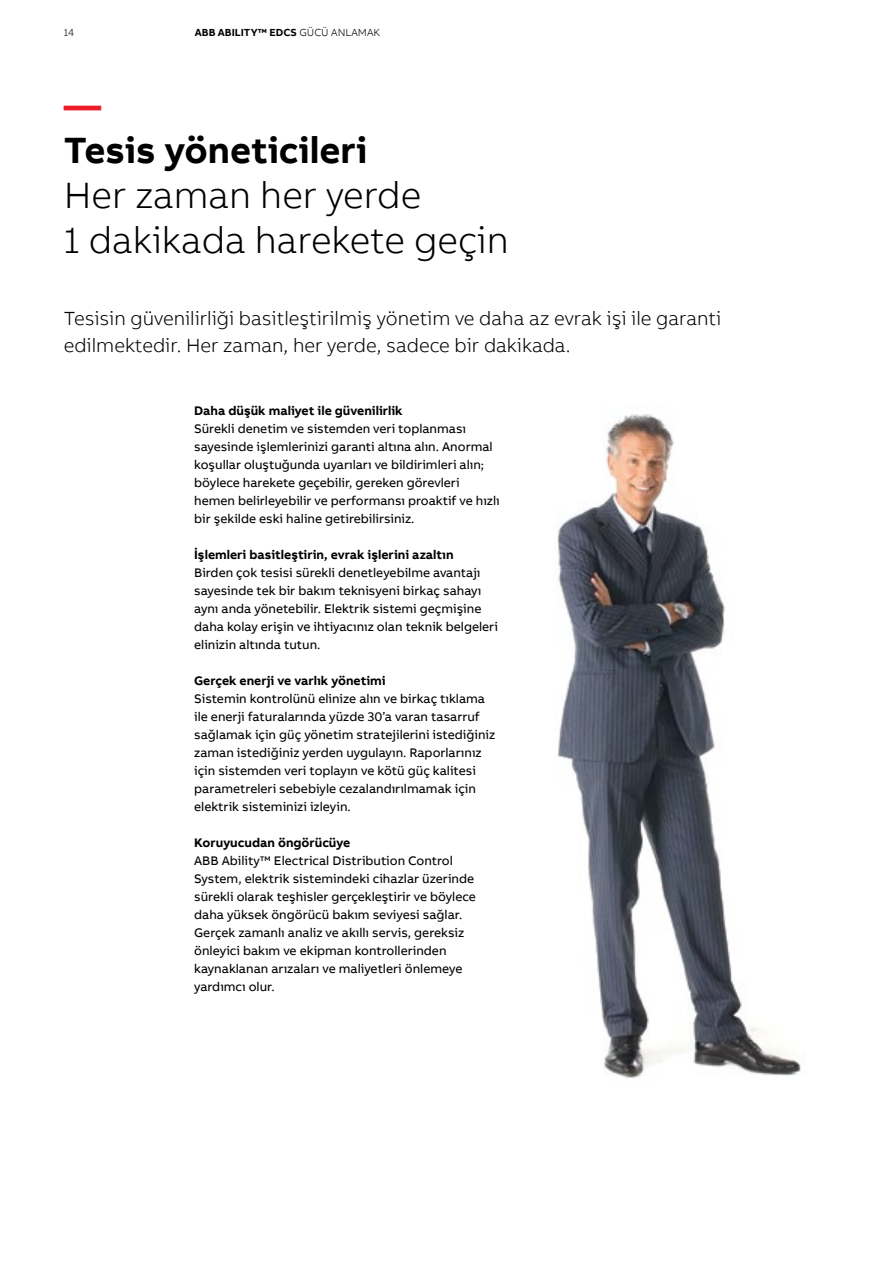
<style>
.page{position:relative;width:893px;height:1263px;background:#fff}
.page>*{position:absolute;margin:0;border:0;box-sizing:border-box;transform-origin:0 0}
.t1{font:300 37.5px/45px "AB Bvoice";color:#000}
.t2{font:700 37.5px "AB Bvoice";color:#000}
.t3{font:700 37.5px "AB Bvoice";color:#ed1c29}
.t4{font:300 19.5px/27px "AB Bvoice";color:#000}
.t5{font:12.75px/18px "AB Bvoice BK";color:#000}
.t6{font:700 12.75px "AB Bvoice";color:#000}
.t7{font:700 10.5px "AB Bvoice";color:#000}
.t8{font:300 10.5px "AB Bvoice";color:#000}
.s1{font-weight:300}
</style>
<div class="page">
<img style="left:557px;top:414px;width:244px;height:664px">
<p class="t8" style="left:64px;top:25px;width:12px">14</p>
<p class="t7" style="left:195px;top:25px;width:187px">ABB ABIlIty™ EDCS <span class="s1">gücü anlamak</span></p>
<h1 class="t3" style="left:64px;top:80px;width:39px">—</h1>
<h1 class="t2" style="left:64px;top:125px;width:305px">Tesis yöneticileri</h1>
<h1 class="t1" style="left:64px;top:171px;width:447px">Her zaman her yerde<br>1 dakikada harekete geçin</h1>
<h2 class="t4" style="left:64px;top:304px;width:659px">Tesisin güvenilirliği basitleştirilmiş yönetim ve daha az evrak işi ile garanti edilmektedir. Her zaman, her yerde, sadece bir dakikada.</h2>
<p class="t6" style="left:194px;top:402px;width:210px">Daha düşük maliyet ile güvenilirlik</p>
<p class="t5" style="left:194px;top:419px;width:307px">Sürekli denetim ve sistemden veri toplanması sayesinde işlemlerinizi garanti altına alın. anormal koşullar oluştuğunda uyarıları ve bildirimleri alın; böylece harekete geçebilir, gereken görevleri hemen belirleyebilir ve performansı proaktif ve hızlı bir şekilde eski haline getirebilirsiniz.</p>
<p class="t6" style="left:194px;top:546px;width:261px">İşlemleri basitleştirin, evrak işlerini azaltın</p>
<p class="t5" style="left:194px;top:563px;width:305px">Birden çok tesisi sürekli denetleyebilme avantajı sayesinde tek bir bakım teknisyeni birkaç sahayı aynı anda yönetebilir. elektrik sistemi geçmişine daha kolay erişin ve ihtiyacınız olan teknik belgeleri elinizin altında tutun.</p>
<p class="t6" style="left:194px;top:672px;width:193px">Gerçek enerji ve varlık yönetimi</p>
<p class="t5" style="left:194px;top:689px;width:303px">Sistemin kontrolünü elinize alın ve birkaç tıklama ile enerji faturalarında yüzde 30’a varan tasarruf sağlamak için güç yönetim stratejilerini istediğiniz zaman istediğiniz yerden uygulayın. raporlarınız için sistemden veri toplayın ve kötü güç kalitesi parametreleri sebebiyle cezalandırılmamak için elektrik sisteminizi izleyin.</p>
<p class="t6" style="left:194px;top:834px;width:158px">Koruyucudan öngörücüye</p>
<p class="t5" style="left:194px;top:851px;width:283px">ABB Ability™ Electrical Distribution Control System, elektrik sistemindeki cihazlar üzerinde sürekli olarak teşhisler gerçekleştirir ve böylece daha yüksek öngörücü bakım seviyesi sağlar. gerçek zamanlı analiz ve akıllı servis, gereksiz önleyici bakım ve ekipman kontrollerinden kaynaklanan arızaları ve maliyetleri önlemeye yardımcı olur.</p>
</div>
